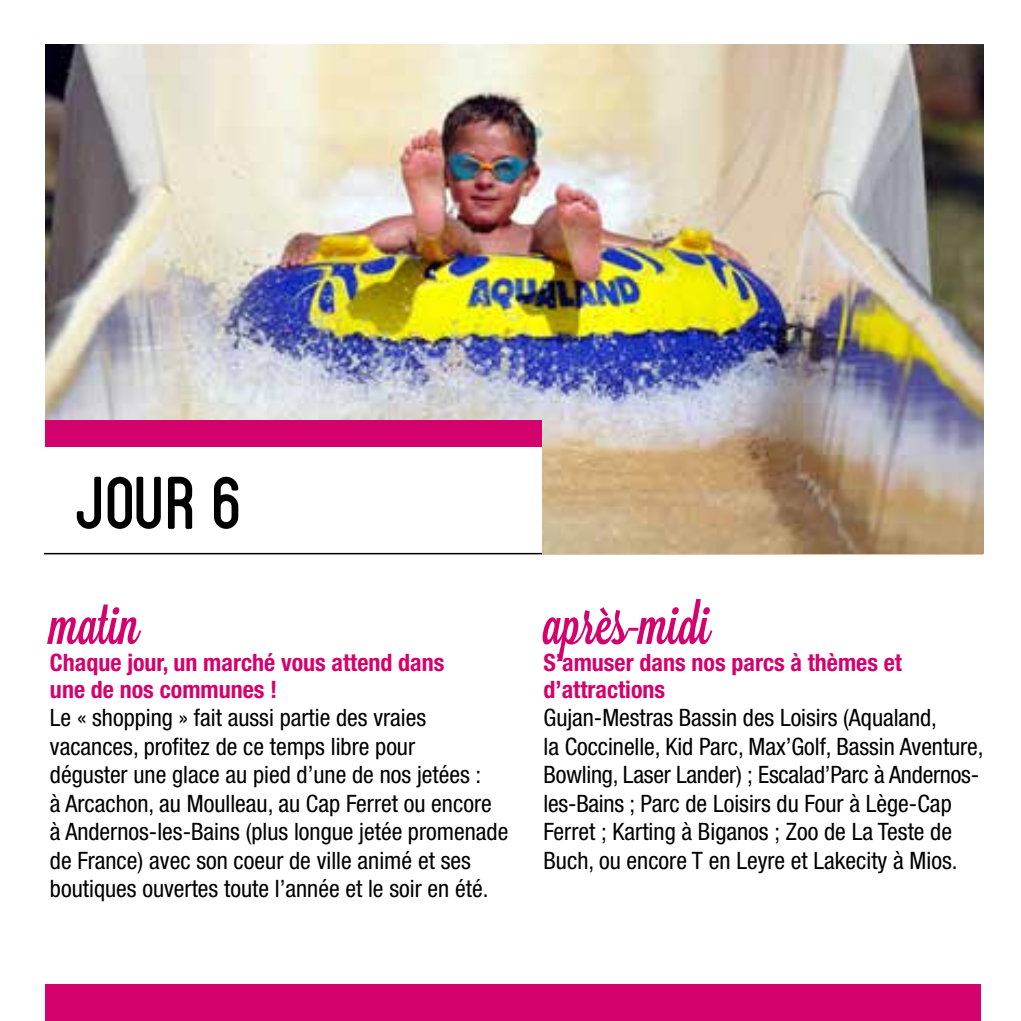
<style>
.page{position:relative;width:1021px;height:1021px;background:#fff}
.page>*{position:absolute;margin:0;border:0;box-sizing:border-box;transform-origin:0 0}
.t1{font:105.3px "Blanch Caps";color:#000}
.t2{font:57px "Lavanderia Sturdy";color:#d4026d}
.t3{font:condensed 24px/28.5px "Helvetica Neue LT Std";color:#000}
.t4{font:700 condensed 24px/27px "Helvetica Neue LT Std";color:#d4026d}
</style>
<div class="page">
<img style="left:45px;top:44px;width:938px;height:509px">
<div style="left:32px;top:420px;width:510px;height:545px;background:#fff"></div>
<div style="left:45px;top:420px;width:497px;height:26px;background:#d4026d"></div>
<div style="left:45px;top:984px;width:936px;height:36px;background:#d4026d"></div>
<hr style="left:44px;top:553px;width:498px;height:1px;background:#000">
<h1 class="t1" style="left:74px;top:455px;width:172px">Jour 6</h1>
<h2 class="t2" style="left:50px;top:591px;width:91px">matin</h2>
<p class="t4" style="left:50px;top:648px;width:396px">Chaque jour, un marché vous attend dans une de nos communes !</p>
<p class="t3" style="left:50px;top:703px;width:460px">Le « shopping » fait aussi partie des vraies vacances, profitez de ce temps libre pour<br>déguster une glace au pied d’une de nos jetées :<br>à Arcachon, au Moulleau, au Cap Ferret ou encore à Andernos-les-Bains (plus longue jetée promenade de France) avec son coeur de ville animé et ses boutiques ouvertes toute l’année et le soir en été.</p>
<h2 class="t2" style="left:543px;top:591px;width:169px">après-midi</h2>
<p class="t4" style="left:543px;top:648px;width:360px">S’amuser dans nos parcs à thèmes et d’attractions</p>
<p class="t3" style="left:543px;top:703px;width:441px">Gujan-Mestras Bassin des Loisirs (Aqualand,<br>la Coccinelle, Kid Parc, Max’Golf, Bassin Aventure, Bowling, Laser Lander) ; Escalad’Parc à Andernos&shy;les-Bains ; Parc de Loisirs du Four à Lège-Cap Ferret ; Karting à Biganos ; Zoo de La Teste de Buch, ou encore T en Leyre et Lakecity à Mios.</p>
</div>
